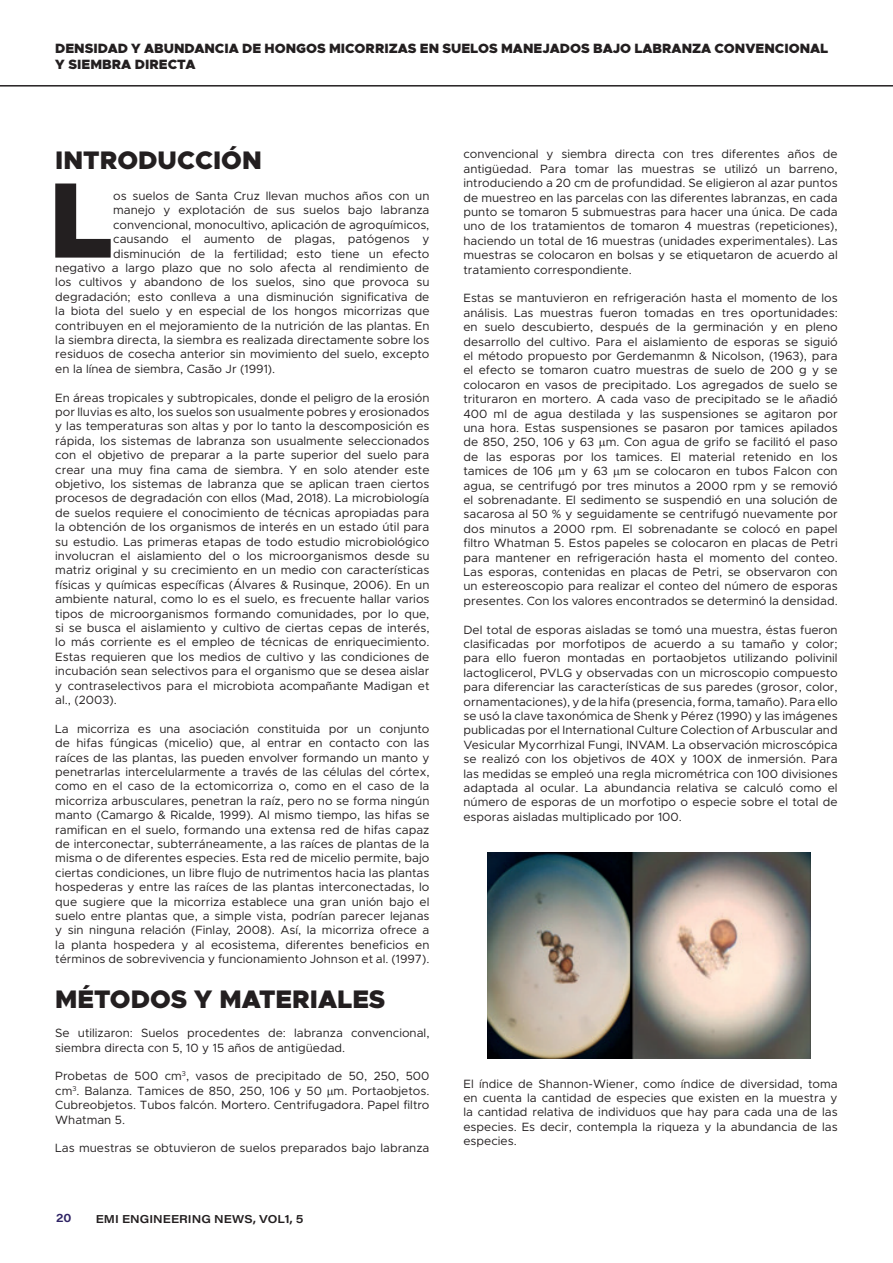
<style>
.page{position:relative;width:893px;height:1263px;background:#fff}
.page>*{position:absolute;margin:0;border:0;box-sizing:border-box;transform-origin:0 0}
.t1{font:900 107.85px "Metropolis";color:#231f20}
.t2{font:900 25.5px "Metropolis";color:#231f20}
.t3{font:900 13.5px/16.2px "Metropolis";color:#231f20}
.t4{font:12px/14.4px "Metropolis";color:#231f20;text-align:justify}
.t5{font:12px "Acumin Variable Concept";color:#2f2465}
.t6{font:11.25px "Acumin Variable Concept";letter-spacing:.005em;color:#231f20}
</style>
<div class="page">
<hr style="left:0;top:85px;width:893px;height:2px;background:#231f20">
<img style="left:487px;top:852px;width:324px;height:207px">
<p class="t3" style="left:55px;top:40px;width:774px">DENSIDAD Y ABUNDANCIA DE HONGOS MICORRIZAS EN SUELOS MANEJADOS BAJO LABRANZA CONVENCIONAL<br>Y SIEMBRA DIRECTA</p>
<h2 class="t2" style="left:55px;top:146px;width:208px">INTRODUCCIÓN</h2>
<h1 class="t1" style="left:49px;top:160px;width:66px">L</h1>
<p class="t4" style="left:113px;top:189px;width:318px">os suelos de Santa Cruz llevan muchos años con un</p>
<p class="t4" style="left:113px;top:203px;width:318px">manejo y explotación de sus suelos bajo labranza</p>
<p class="t4" style="left:113px;top:217px;width:318px">convencional, monocultivo, aplicación de agroquímicos,</p>
<p class="t4" style="left:113px;top:232px;width:318px">causando el aumento de plagas, patógenos y</p>
<p class="t4" style="left:113px;top:246px;width:318px">disminución de la fertilidad; esto tiene un efecto</p>
<p class="t4" style="left:55px;top:261px;width:376px">negativo a largo plazo que no solo afecta al rendimiento de</p>
<p class="t4" style="left:55px;top:275px;width:376px">los cultivos y abandono de los suelos, sino que provoca su</p>
<p class="t4" style="left:55px;top:289px;width:376px">degradación; esto conlleva a una disminución significativa de</p>
<p class="t4" style="left:55px;top:304px;width:376px">la biota del suelo y en especial de los hongos micorrizas que</p>
<p class="t4" style="left:55px;top:318px;width:376px">contribuyen en el mejoramiento de la nutrición de las plantas. En</p>
<p class="t4" style="left:55px;top:333px;width:376px">la siembra directa, la siembra es realizada directamente sobre los</p>
<p class="t4" style="left:55px;top:347px;width:376px">residuos de cosecha anterior sin movimiento del suelo, excepto</p>
<p class="t4" style="left:55px;top:361px;width:221px">en la línea de siembra, Casão Jr (1991).</p>
<p class="t4" style="left:55px;top:390px;width:376px">En áreas tropicales y subtropicales, donde el peligro de la erosión por lluvias es alto, los suelos son usualmente pobres y erosionados y las temperaturas son altas y por lo tanto la descomposición es rápida, los sistemas de labranza son usualmente seleccionados con el objetivo de preparar a la parte superior del suelo para crear una muy fina cama de siembra. Y en solo atender este objetivo, los sistemas de labranza que se aplican traen ciertos procesos de degradación con ellos (Mad, 2018). La microbiología de suelos requiere el conocimiento de técnicas apropiadas para la obtención de los organismos de interés en un estado útil para su estudio. Las primeras etapas de todo estudio microbiológico involucran el aislamiento del o los microorganismos desde su matriz original y su crecimiento en un medio con características físicas y químicas específicas (Álvares &amp; Rusinque, 2006). En un ambiente natural, como lo es el suelo, es frecuente hallar varios tipos de microorganismos formando comunidades, por lo que, si se busca el aislamiento y cultivo de ciertas cepas de interés, lo más corriente es el empleo de técnicas de enriquecimiento.<br>Estas requieren que los medios de cultivo y las condiciones de incubación sean selectivos para el organismo que se desea aislar y contraselectivos para el microbiota acompañante Madigan et al., (2003).</p>
<p class="t4" style="left:55px;top:721px;width:376px">La micorriza es una asociación constituida por un conjunto de hifas fúngicas (micelio) que, al entrar en contacto con las raíces de las plantas, las pueden envolver formando un manto y penetrarlas intercelularmente a través de las células del córtex, como en el caso de la ectomicorriza o, como en el caso de la micorriza arbusculares, penetran la raíz, pero no se forma ningún manto (Camargo &amp; Ricalde, 1999). Al mismo tiempo, las hifas se ramifican en el suelo, formando una extensa red de hifas capaz de interconectar, subterráneamente, a las raíces de plantas de la misma o de diferentes especies. Esta red de micelio permite, bajo ciertas condiciones, un libre flujo de nutrimentos hacia las plantas hospederas y entre las raíces de las plantas interconectadas, lo que sugiere que la micorriza establece una gran unión bajo el suelo entre plantas que, a simple vista, podrían parecer lejanas y sin ninguna relación (Finlay, 2008). Así, la micorriza ofrece a la planta hospedera y al ecosistema, diferentes beneficios en términos de sobrevivencia y funcionamiento Johnson et al. (1997).</p>
<h2 class="t2" style="left:55px;top:985px;width:332px">MÉTODOS Y MATERIALES</h2>
<p class="t4" style="left:55px;top:1026px;width:376px">Se utilizaron: Suelos procedentes de: labranza convencional, siembra directa con 5, 10 y 15 años de antigüedad.</p>
<p class="t4" style="left:55px;top:1069px;width:376px">Probetas de 500 cm<sup>3</sup>, vasos de precipitado de 50, 250, 500 cm<sup>3</sup>. Balanza. Tamices de 850, 250, 106 y 50 m. Portaobjetos.<br>Cubreobjetos. Tubos falcón. Mortero. Centrifugadora. Papel filtro Whatman 5.</p>
<p class="t4" style="left:55px;top:1141px;width:376px">Las muestras se obtuvieron de suelos preparados bajo labranza</p>
<p class="t5" style="left:56px;top:1211px;width:17px">20</p>
<p class="t6" style="left:96px;top:1213px;width:209px">EMI ENGINEERING NEWS, VOL1, 5</p>
<p class="t4" style="left:463px;top:147px;width:376px">convencional y siembra directa con tres diferentes años de antigüedad. Para tomar las muestras se utilizó un barreno, introduciendo a 20 cm de profundidad. Se eligieron al azar puntos de muestreo en las parcelas con las diferentes labranzas, en cada punto se tomaron 5 submuestras para hacer una única. De cada uno de los tratamientos de tomaron 4 muestras (repeticiones), haciendo un total de 16 muestras (unidades experimentales). Las muestras se colocaron en bolsas y se etiquetaron de acuerdo al tratamiento correspondiente.</p>
<p class="t4" style="left:463px;top:291px;width:376px">Estas se mantuvieron en refrigeración hasta el momento de los análisis. Las muestras fueron tomadas en tres oportunidades: en suelo descubierto, después de la germinación y en pleno desarrollo del cultivo. Para el aislamiento de esporas se siguió el método propuesto por Gerdemanmn &amp; Nicolson, (1963), para el efecto se tomaron cuatro muestras de suelo de 200 g y se colocaron en vasos de precipitado. Los agregados de suelo se trituraron en mortero. A cada vaso de precipitado se le añadió 400 ml de agua destilada y las suspensiones se agitaron por una hora. Estas suspensiones se pasaron por tamices apilados de 850, 250, 106 y 63 m. Con agua de grifo se facilitó el paso de las esporas por los tamices. El material retenido en los tamices de 106 m y 63 m se colocaron en tubos Falcon con agua, se centrifugó por tres minutos a 2000 rpm y se removió el sobrenadante. El sedimento se suspendió en una solución de sacarosa al 50 % y seguidamente se centrifugó nuevamente por dos minutos a 2000 rpm. El sobrenadante se colocó en papel filtro Whatman 5. Estos papeles se colocaron en placas de Petri para mantener en refrigeración hasta el momento del conteo.<br>Las esporas, contenidas en placas de Petri, se observaron con un estereoscopio para realizar el conteo del número de esporas presentes. Con los valores encontrados se determinó la densidad.</p>
<p class="t4" style="left:463px;top:622px;width:376px">Del total de esporas aisladas se tomó una muestra, éstas fueron clasificadas por morfotipos de acuerdo a su tamaño y color; para ello fueron montadas en portaobjetos utilizando polivinil lactoglicerol, PVLG y observadas con un microscopio compuesto para diferenciar las características de sus paredes (grosor, color, ornamentaciones), y de la hifa (presencia, forma, tamaño). Para ello se usó la clave taxonómica de Shenk y Pérez (1990) y las imágenes publicadas por el International Culture Colection of Arbuscular and Vesicular Mycorrhizal Fungi, INVAM. La observación microscópica se realizó con los objetivos de 40X y 100X de inmersión. Para las medidas se empleó una regla micrométrica con 100 divisiones adaptada al ocular. La abundancia relativa se calculó como el número de esporas de un morfotipo o especie sobre el total de esporas aisladas multiplicado por 100.</p>
<p class="t4" style="left:463px;top:1076px;width:376px">El índice de Shannon-Wiener, como índice de diversidad, toma en cuenta la cantidad de especies que existen en la muestra y la cantidad relativa de individuos que hay para cada una de las especies. Es decir, contempla la riqueza y la abundancia de las especies.</p>
</div>
